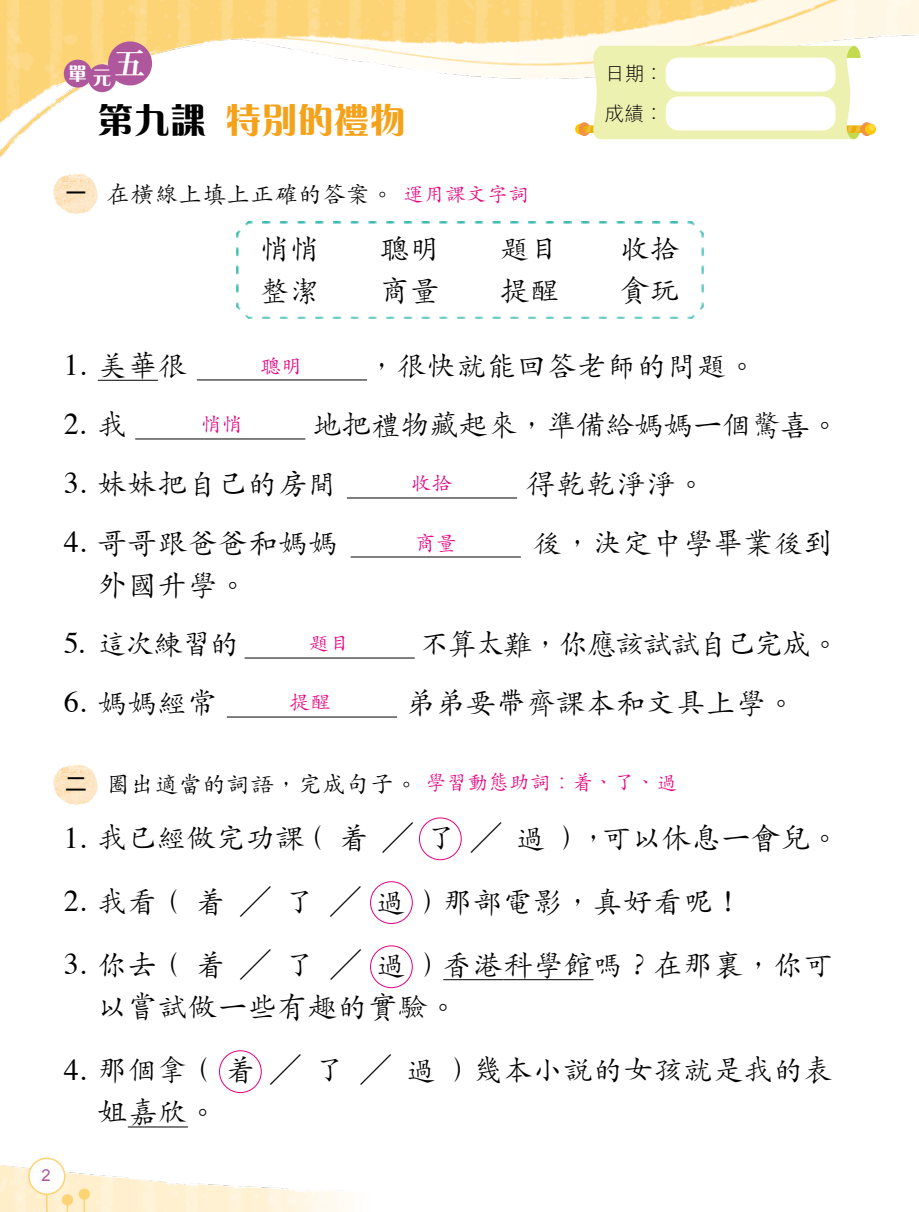
<style>
.page{position:relative;width:919px;height:1212px;background:#fff}
.page>*{position:absolute;margin:0;border:0;box-sizing:border-box;transform-origin:0 0}
.t1{font:800 36px "M Ellan HK";color:#f5a21b}
.t2{font:500 30px/42px "M Kai HK";color:#000}
.t3{font:500 30px "M Kai HK";letter-spacing:-.025em;color:#000}
.t4{font:500 30px "M Kai HK";letter-spacing:-.07em;color:#000}
.t5{font:30px "Times";color:#000}
.t6{font:500 24px "M Kai HK";color:#000}
.t7{font:700 24px "M Hei HK";color:#000}
.t8{font:500 21px "M Kai HK";color:#e4007f}
.t9{font:300 19.5px/39.8px "M Hei HK";color:#000}
.t10{font:800 18.9px "M Ellan HK";color:#fff}
.t11{font:16.5px "Arial";color:#af579d}
.s1{color:#000}
.s2{font-family:"Times";font-weight:400}
.s3{font-family:"Kai HK Medium Sub";font-weight:400}
.s4{font-family:"M Kai HK";font-weight:500}
.s5{font-family:"M Sung HK";font-weight:300}
</style>
<div class="page">
<img style="left:0;top:0;width:918px;height:158px">
<img style="left:0;top:1126px;width:344px;height:86px">
<div style="left:29px;top:1158px;width:36px;height:36px;background:#fff;border-radius:50%"></div>
<div style="left:28px;top:1157px;width:37px;height:38px;border:2px solid #fcd475;border-radius:50%"></div>
<div style="left:62px;top:1194px;width:11px;height:11px;background:#fcd475;border-radius:50%"></div>
<svg style="left:46px;top:1194px;width:2px;height:18px"></svg>
<div style="left:79px;top:1188px;width:11px;height:12px;background:#fcd475;border-radius:50%"></div>
<svg style="left:83px;top:1199px;width:2px;height:13px"></svg>
<div style="left:575px;top:124px;width:11px;height:11px;background:#fcc900;border-radius:50%"></div>
<svg style="left:578px;top:122px;width:12px;height:14px"></svg>
<svg style="left:864px;top:124px;width:12px;height:11px"></svg>
<svg style="left:583px;top:46px;width:291px;height:93px"></svg>
<div style="left:665px;top:58px;width:170px;height:34px;background:#fff;border-radius:13px"></div>
<div style="left:665px;top:97px;width:170px;height:33px;background:#fff;border-radius:13px"></div>
<hr style="left:98px;top:380px;width:60px;height:1px;background:#000">
<hr style="left:443px;top:979px;width:60px;height:1px;background:#000">
<hr style="left:503px;top:979px;width:90px;height:1px;background:#000">
<hr style="left:128px;top:1126px;width:60px;height:1px;background:#000">
<svg style="left:236px;top:221px;width:468px;height:98px"></svg>
<hr style="left:197px;top:380px;width:170px;height:1px;background:#000">
<hr style="left:135px;top:439px;width:170px;height:1px;background:#000">
<hr style="left:347px;top:498px;width:170px;height:1px;background:#000">
<hr style="left:350px;top:557px;width:171px;height:1px;background:#000">
<hr style="left:244px;top:658px;width:170px;height:1px;background:#000">
<hr style="left:227px;top:717px;width:170px;height:1px;background:#000">
<img style="left:53px;top:174px;width:45px;height:40px">
<img style="left:53px;top:765px;width:45px;height:40px">
<div style="left:64px;top:60px;width:28px;height:28px;background:#af579d;border-radius:50%"></div>
<div style="left:88px;top:64px;width:28px;height:28px;background:#af579d;border-radius:50%"></div>
<div style="left:108px;top:41px;width:44px;height:44px;background:#af579d;border-radius:50%"></div>
<div style="left:419px;top:817px;width:42px;height:43px;border:1px solid #e4007f;border-radius:50%"></div>
<div style="left:370px;top:881px;width:42px;height:43px;border:1px solid #e4007f;border-radius:50%"></div>
<div style="left:370px;top:945px;width:42px;height:43px;border:1px solid #e4007f;border-radius:50%"></div>
<div style="left:219px;top:1050px;width:42px;height:43px;border:1px solid #e4007f;border-radius:50%"></div>
<p class="t10" style="left:68px;top:66px;width:79px">單元<sup>五</sup></p>
<p class="t1" style="left:98px;top:102px;width:309px"><span class="s1">第九課</span> 特別的禮物</p>
<p class="t9" style="left:605px;top:54px;width:60px">日期︰成績︰</p>
<p class="t7" style="left:64px;top:176px;width:25px">一</p>
<p class="t6" style="left:106px;top:177px;width:289px">在橫線上填上正確的答案。</p>
<p class="t2" style="left:260px;top:226px;width:61px">悄悄</p>
<p class="t2" style="left:380px;top:226px;width:61px">聰明</p>
<p class="t2" style="left:500px;top:226px;width:61px">題目</p>
<p class="t2" style="left:620px;top:226px;width:61px">收拾</p>
<p class="t2" style="left:260px;top:268px;width:61px">整潔</p>
<p class="t2" style="left:380px;top:268px;width:61px">商量</p>
<p class="t2" style="left:500px;top:268px;width:61px">提醒</p>
<p class="t2" style="left:620px;top:268px;width:61px">貪玩</p>
<p class="t8" style="left:403px;top:180px;width:127px">運用課文字詞</p>
<p class="t2" style="left:64px;top:343px;width:126px"><span class="s2">1.</span> 美華很</p>
<p class="t2" style="left:367px;top:343px;width:391px">，很快就能回答<span class="s3">R</span>師的問題。</p>
<p class="t5" style="left:64px;top:396px;width:66px">2. <span class="s4">我</span></p>
<p class="t3" style="left:313px;top:403px;width:528px">地把禮物藏起來，準備給媽媽一個驚喜。</p>
<p class="t2" style="left:64px;top:461px;width:276px"><span class="s2">3.</span> 妹妹把自己的房間</p>
<p class="t2" style="left:526px;top:461px;width:181px">得乾乾淨淨。</p>
<p class="t2" style="left:64px;top:520px;width:276px"><span class="s2">4.</span> 哥哥跟爸爸和媽媽</p>
<p class="t2" style="left:533px;top:520px;width:302px">後，決定中學畢業後到</p>
<p class="t2" style="left:98px;top:562px;width:151px">外國升學。</p>
<p class="t2" style="left:64px;top:621px;width:178px"><span class="s2">5.</span> 這次練<span class="s3">A</span>的</p>
<p class="t4" style="left:419px;top:622px;width:422px">不算太難，你應該試試自己完成。</p>
<p class="t2" style="left:64px;top:680px;width:156px"><span class="s2">6.</span> 媽媽經常</p>
<p class="t2" style="left:406px;top:680px;width:392px">弟弟要帶齊課本和文具上學。</p>
<p class="t8" style="left:260px;top:351px;width:43px">聰明</p>
<p class="t8" style="left:201px;top:410px;width:43px">悄悄</p>
<p class="t8" style="left:411px;top:469px;width:43px">收拾</p>
<p class="t8" style="left:415px;top:528px;width:43px">商量</p>
<p class="t8" style="left:309px;top:629px;width:43px">題目</p>
<p class="t8" style="left:289px;top:688px;width:43px">提醒</p>
<p class="t8" style="left:425px;top:767px;width:253px">學<span class="s3">A</span>動態助詞︰着、了、過</p>
<p class="t6" style="left:106px;top:767px;width:314px"><span class="s3">w</span>出適當的詞語，完成句子。</p>
<p class="t2" style="left:64px;top:815px;width:777px"><span class="s2">1.</span> 我已經做完功課（着 <span class="s5">╱</span> 了 <span class="s5">╱</span> 過），可<span class="s3">1</span>休息一會兒。</p>
<p class="t2" style="left:64px;top:879px;width:681px"><span class="s2">2.</span> 我看（着 <span class="s5">╱</span> 了 <span class="s5">╱</span> 過）那部電影，真好看呢！</p>
<p class="t2" style="left:98px;top:942px;width:737px;text-indent:-34px"><span class="s2">3.</span> 你去（着 <span class="s5">╱</span> 了 <span class="s5">╱</span> 過）<span class="s3">?*</span>科學館嗎？在那裏，你可<br><span class="s3">1</span>嘗試做一<span class="s3">i</span>有趣的實驗。</p>
<p class="t2" style="left:98px;top:1047px;width:737px;text-indent:-34px"><span class="s2">4.</span> 那個拿（着 <span class="s5">╱</span> 了 <span class="s5">╱</span> 過）幾本小說的女孩就是我的表姐嘉欣。</p>
<p class="t7" style="left:64px;top:766px;width:25px">二</p>
<p class="t11" style="left:41px;top:1166px;width:11px">2</p>
</div>
